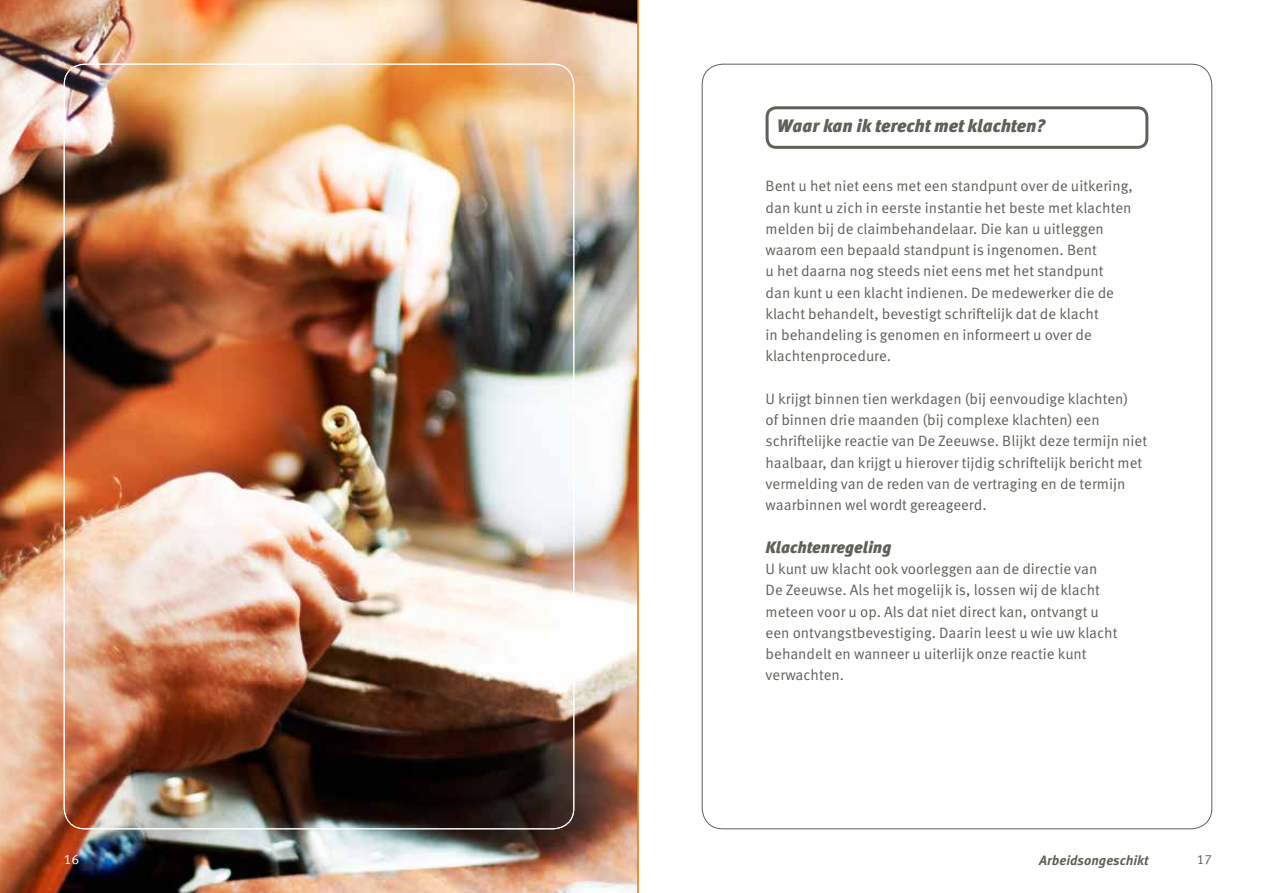
<style>
.page{position:relative;width:1276px;height:893px;background:#fff}
.page>*{position:absolute;margin:0;border:0;box-sizing:border-box;transform-origin:0 0}
.t1{font:italic 900 18px "Meta OT";letter-spacing:-.005em;color:#5f6058}
.t2{font:italic 900 16.5px "Meta OT";color:#5f6058}
.t3{font:15px/21.3px "Meta OT Norm";color:#5f6058}
.t4{font:italic 700 13.5px "Meta OT";color:#5f6058}
.t5{font:13.5px "Meta OT Norm";color:#fff}
.t6{font:13.5px "Meta OT Norm";color:#5f6058}
</style>
<div class="page">
<img style="left:0;top:0;width:639px;height:893px">
<div style="left:765px;top:106px;width:383px;height:43px;border:3px solid #5f6058;border-radius:9px"></div>
<p class="t1" style="left:777px;top:115px;width:270px">Waar kan ik terecht met klachten?</p>
<p class="t3" style="left:765px;top:176px;width:369px">Bent u het niet eens met een standpunt over de uitkering, dan kunt u zich in eerste instantie het beste met klachten melden bij de claimbehandelaar. Die kan u uitleggen waarom een bepaald standpunt is ingenomen. Bent<br>u het daarna nog steeds niet eens met het standpunt<br>dan kunt u een klacht indienen. De medewerker die de klacht behandelt, bevestigt schriftelijk dat de klacht<br>in behandeling is genomen en informeert u over de klachtenprocedure.</p>
<p class="t3" style="left:765px;top:388px;width:383px">U krijgt binnen tien werkdagen (bij eenvoudige klachten)<br>of binnen drie maanden (bij complexe klachten) een schriftelijke reactie van De Zeeuwse. Blijkt deze termijn niet haalbaar, dan krijgt u hierover tijdig schriftelijk bericht met vermelding van de reden van de vertraging en de termijn waarbinnen wel wordt gereageerd.</p>
<p class="t2" style="left:765px;top:537px;width:127px">Klachtenregeling</p>
<p class="t3" style="left:765px;top:558px;width:353px">U kunt uw klacht ook voorleggen aan de directie van De Zeeuwse. Als het mogelijk is, lossen wij de klacht meteen voor u op. Als dat niet direct kan, ontvangt u een ontvangstbevestiging. Daarin leest u wie uw klacht behandelt en wanneer u uiterlijk onze reactie kunt verwachten.</p>
<p class="t5" style="left:64px;top:852px;width:17px">16</p>
<p class="t4" style="left:1039px;top:852px;width:111px">Arbeidsongeschikt</p>
<p class="t6" style="left:1196px;top:852px;width:17px">17</p>
</div>
